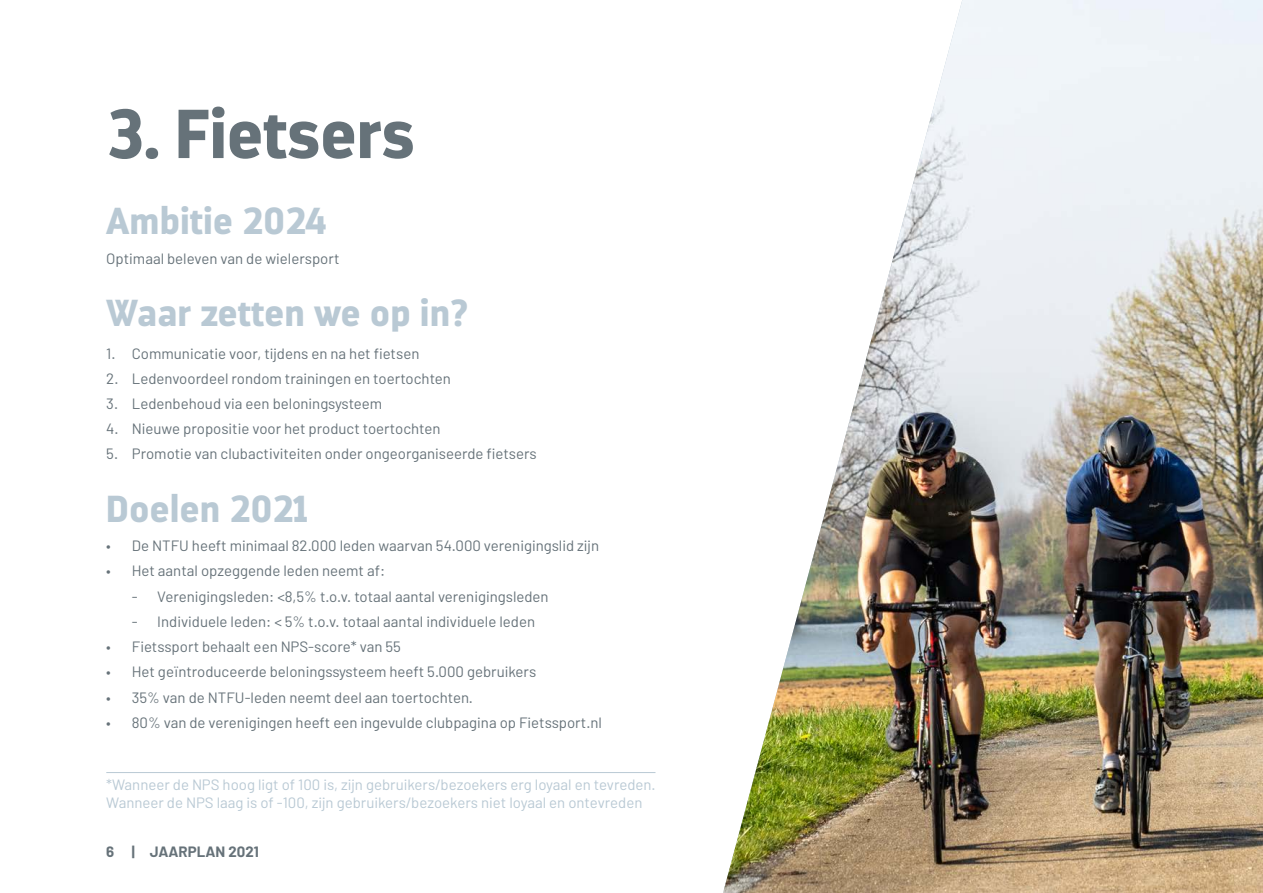
<style>
.page{position:relative;width:1263px;height:893px;background:#fff}
.page>*{position:absolute;margin:0;border:0;box-sizing:border-box;transform-origin:0 0}
.t1{font:900 69px "Darwin";letter-spacing:-.015em;color:#667279}
.t2{font:900 37.5px "Darwin";color:#b9c9d4}
.t3{font:15px "Barlow";color:#667279}
.t4{font:15px/18px "Barlow";color:#b9c9d4}
.t5{font:700 15px "Barlow";color:#667279}
</style>
<div class="page">
<img style="left:723px;top:0;width:540px;height:893px">
<hr style="left:106px;top:772px;width:549px;height:1px;background:#b9c9d4">
<h1 class="t1" style="left:106px;top:91px;width:310px">3. Fietsers</h1>
<h2 class="t2" style="left:106px;top:198px;width:222px">Ambitie 2024</h2>
<p class="t3" style="left:106px;top:249px;width:235px">Optimaal beleven van de wielersport</p>
<h2 class="t2" style="left:106px;top:289px;width:364px">Waar zetten we op in?</h2>
<p class="t3" style="left:106px;top:344px;width:315px">1. Communicatie voor, tijdens en na het fietsen</p>
<p class="t3" style="left:106px;top:369px;width:346px">2. Ledenvoordeel rondom trainingen en toertochten</p>
<p class="t3" style="left:106px;top:394px;width:278px">3. Ledenbehoud via een beloningsysteem</p>
<p class="t3" style="left:106px;top:420px;width:336px">4. Nieuwe propositie voor het product toertochten</p>
<p class="t3" style="left:106px;top:445px;width:432px">5. Promotie van clubactiviteiten onder ongeorganiseerde fietsers</p>
<h2 class="t2" style="left:106px;top:485px;width:203px">Doelen 2021</h2>
<p class="t3" style="left:106px;top:536px;width:494px">• De NTFU heeft minimaal 82.000 leden waarvan 54.000 verenigingslid zijn</p>
<p class="t3" style="left:106px;top:562px;width:280px">• Het aantal opzeggende leden neemt af:</p>
<p class="t3" style="left:132px;top:587px;width:418px">- Verenigingsleden: &lt;8,5% t.o.v. totaal aantal verenigingsleden</p>
<p class="t3" style="left:132px;top:612px;width:405px">- Individuele leden: &lt; 5% t.o.v. totaal aantal individuele leden</p>
<p class="t3" style="left:106px;top:637px;width:296px">• Fietssport behaalt een NPS-score* van 55</p>
<p class="t3" style="left:106px;top:663px;width:431px">• Het geïntroduceerde beloningssysteem heeft 5.000 gebruikers</p>
<p class="t3" style="left:106px;top:688px;width:368px">• 35% van de NTFU-leden neemt deel aan toertochten.</p>
<p class="t3" style="left:106px;top:713px;width:497px">• 80% van de verenigingen heeft een ingevulde clubpagina op Fietssport.nl</p>
<p class="t4" style="left:106px;top:775px;width:551px">*Wanneer de NPS hoog ligt of 100 is, zijn gebruikers/bezoekers erg loyaal en tevreden.<br>Wanneer de NPS laag is of -100, zijn gebruikers/bezoekers niet loyaal en ontevreden</p>
<p class="t5" style="left:106px;top:842px;width:154px">6 | JAARPLAN 2021</p>
</div>
